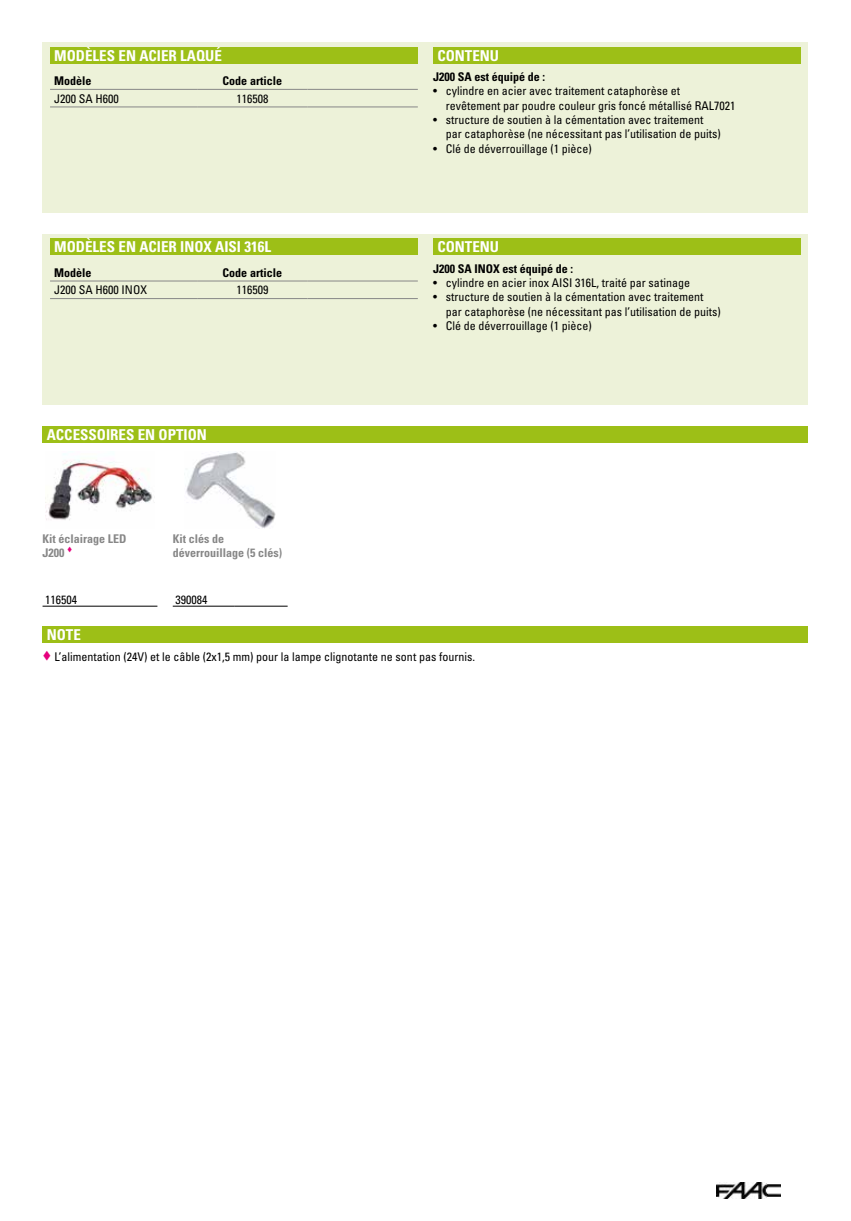
<style>
.page{position:relative;width:851px;height:1221px;background:#fff}
.page>*{position:absolute;margin:0;border:0;box-sizing:border-box;transform-origin:0 0}
.t1{font:700 condensed 15px "Univers LT Std";color:#fff}
.t2{font:condensed 12px/14.4px "Univers LT Std";color:#000}
.t3{font:700 condensed 12px "Univers LT Std";color:#000}
.t4{font:700 condensed 12px/13.5px "Univers LT Std";color:#878787}
.s1{color:#e6007d}
</style>
<div class="page">
<img style="left:716px;top:1182px;width:64px;height:16px">
<div style="left:43px;top:43px;width:765px;height:170px;background:#edf2d9"></div>
<div style="left:50px;top:47px;width:368px;height:17px;background:#9dbf17"></div>
<hr style="left:50px;top:89px;width:147px;height:1px;background:#878787">
<hr style="left:197px;top:89px;width:110px;height:1px;background:#878787">
<hr style="left:307px;top:89px;width:111px;height:1px;background:#878787">
<hr style="left:50px;top:107px;width:147px;height:1px;background:#878787">
<hr style="left:197px;top:107px;width:110px;height:1px;background:#878787">
<hr style="left:307px;top:107px;width:111px;height:1px;background:#878787">
<div style="left:433px;top:47px;width:367px;height:17px;background:#9dbf17"></div>
<div style="left:43px;top:234px;width:765px;height:170px;background:#edf2d9"></div>
<div style="left:50px;top:238px;width:368px;height:17px;background:#9dbf17"></div>
<hr style="left:50px;top:280px;width:147px;height:1px;background:#878787">
<hr style="left:197px;top:280px;width:110px;height:1px;background:#878787">
<hr style="left:307px;top:280px;width:111px;height:1px;background:#878787">
<hr style="left:50px;top:298px;width:147px;height:1px;background:#878787">
<hr style="left:197px;top:298px;width:110px;height:1px;background:#878787">
<hr style="left:307px;top:298px;width:111px;height:1px;background:#878787">
<div style="left:433px;top:238px;width:367px;height:17px;background:#9dbf17"></div>
<div style="left:43px;top:426px;width:765px;height:17px;background:#9dbf17"></div>
<img style="left:46px;top:454px;width:107px;height:66px">
<hr style="left:43px;top:605px;width:57px;height:1px;background:#000">
<hr style="left:100px;top:605px;width:57px;height:1px;background:#000">
<img style="left:186px;top:451px;width:89px;height:77px">
<hr style="left:173px;top:605px;width:61px;height:1px;background:#000">
<hr style="left:234px;top:605px;width:53px;height:1px;background:#000">
<div style="left:43px;top:626px;width:765px;height:16px;background:#9dbf17"></div>
<p class="t1" style="left:54px;top:46px;width:169px">MODÈLES EN ACIER LAQUÉ</p>
<p class="t3" style="left:54px;top:73px;width:39px">Modèle</p>
<p class="t3" style="left:222px;top:73px;width:61px">Code article</p>
<p class="t2" style="left:54px;top:91px;width:66px">J200 SA H600</p>
<p class="t2" style="left:236px;top:91px;width:33px">116508</p>
<p class="t1" style="left:54px;top:238px;width:218px">MODÈLES EN ACIER INOX AISI 316L</p>
<p class="t3" style="left:54px;top:265px;width:39px">Modèle</p>
<p class="t3" style="left:222px;top:265px;width:61px">Code article</p>
<p class="t2" style="left:54px;top:283px;width:94px">J200 SA H600 INOX</p>
<p class="t2" style="left:236px;top:283px;width:33px">116509</p>
<p class="t1" style="left:47px;top:425px;width:162px">ACCESSOIRES EN OPTION</p>
<p class="t4" style="left:43px;top:532px;width:85px">Kit éclairage LED<br>J200 <sup>▼</sup></p>
<p class="t2" style="left:45px;top:592px;width:33px">116504</p>
<p class="t4" style="left:173px;top:532px;width:111px">Kit clés de déverrouillage (5 clés)</p>
<p class="t2" style="left:175px;top:592px;width:33px">390084</p>
<p class="t1" style="left:437px;top:46px;width:63px">CONTENU</p>
<p class="t3" style="left:433px;top:69px;width:113px">J200 SA est équipé de :</p>
<p class="t2" style="left:446px;top:84px;width:291px;text-indent:-13px">• cylindre en acier avec traitement cataphorèse et revêtement par poudre couleur gris foncé métallisé RAL7021</p>
<p class="t2" style="left:446px;top:112px;width:276px;text-indent:-13px">• structure de soutien à la cémentation avec traitement par cataphorèse (ne nécessitant pas l’utilisation de puits)</p>
<p class="t2" style="left:433px;top:141px;width:160px">• Clé de déverrouillage (1 pièce)</p>
<p class="t1" style="left:437px;top:238px;width:63px">CONTENU</p>
<p class="t3" style="left:433px;top:261px;width:141px">J200 SA INOX est équipé de :</p>
<p class="t2" style="left:433px;top:275px;width:258px">• cylindre en acier inox AISI 316L, traité par satinage</p>
<p class="t2" style="left:446px;top:290px;width:276px;text-indent:-13px">• structure de soutien à la cémentation avec traitement par cataphorèse (ne nécessitant pas l’utilisation de puits)</p>
<p class="t2" style="left:433px;top:318px;width:160px">• Clé de déverrouillage (1 pièce)</p>
<p class="t1" style="left:47px;top:625px;width:36px">NOTE</p>
<p class="t2" style="left:43px;top:649px;width:434px"><span class="s1">▼</span> L’alimentation (24V) et le câble (2x1,5 mm) pour la lampe clignotante ne sont pas fournis.</p>
</div>
